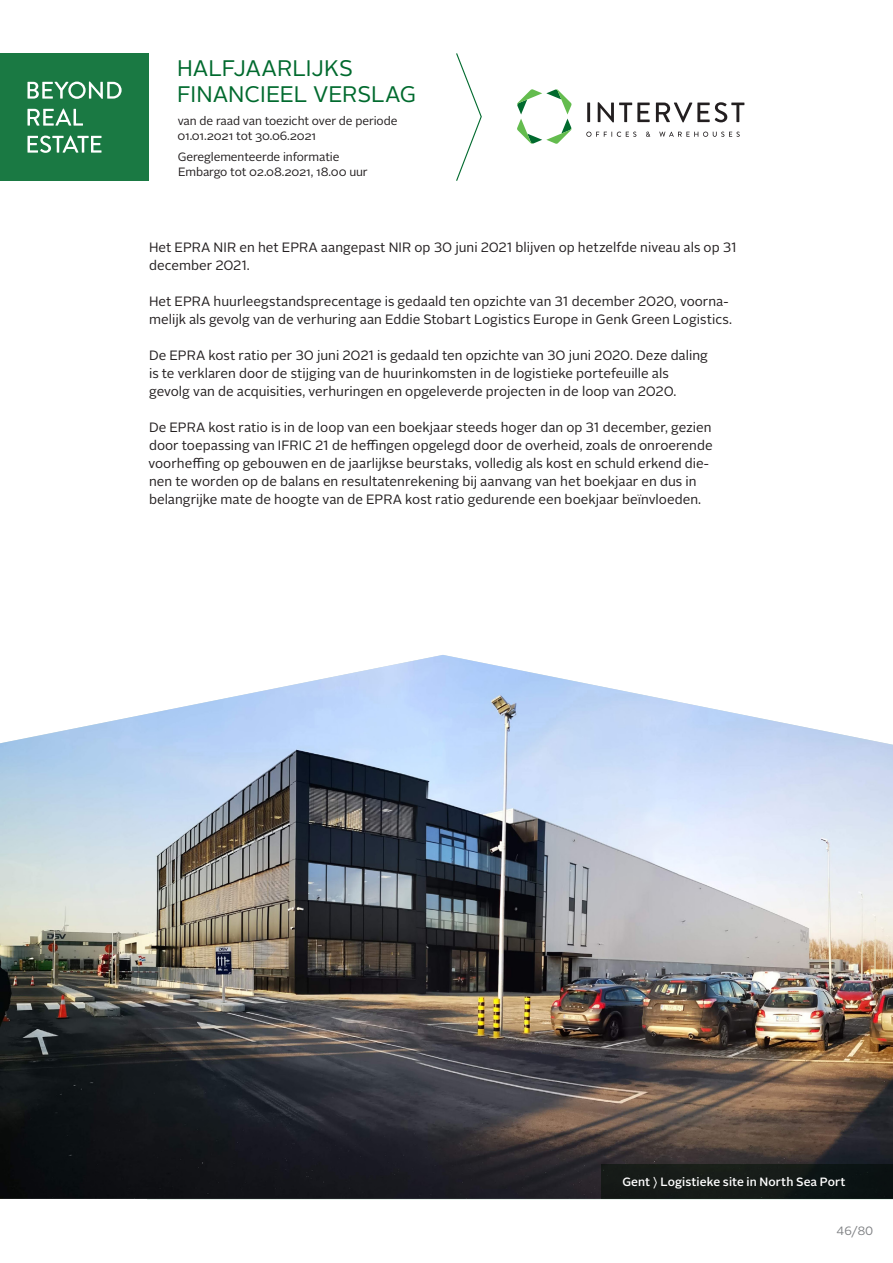
<style>
.page{position:relative;width:893px;height:1263px;background:#fff}
.page>*{position:absolute;margin:0;border:0;box-sizing:border-box;transform-origin:0 0}
.t1{font:22.5px/25.5px "Alright Sans";letter-spacing:-.005em;color:#016a2e}
.Body{font:13.5px/18px "Alright Sans";color:#231f20}
.t2{font:12px/15px "Alright Sans";letter-spacing:-.01em;color:#231f20}
.Bijschrift_foto_rech{font:500 12px "Alright Sans";letter-spacing:.005em;color:#fff}
.t3{font:12px "Alright Sans";color:#808285}
.s1{font-weight:400}
</style>
<div class="page">
<svg style="left:456px;top:53px;width:26px;height:128px"></svg>
<div style="left:0;top:53px;width:149px;height:128px;background:#1a7943"></div>
<svg style="left:28px;top:136px;width:74px;height:17px"></svg>
<svg style="left:28px;top:109px;width:55px;height:17px"></svg>
<svg style="left:28px;top:82px;width:94px;height:17px"></svg>
<svg style="left:517px;top:89px;width:55px;height:55px"></svg>
<svg style="left:586px;top:132px;width:50px;height:5px"></svg>
<svg style="left:646px;top:132px;width:4px;height:5px"></svg>
<svg style="left:659px;top:132px;width:81px;height:5px"></svg>
<hr style="left:587px;top:103px;width:3px;height:19px;background:#231f20">
<svg style="left:598px;top:102px;width:52px;height:20px"></svg>
<svg style="left:656px;top:102px;width:88px;height:20px"></svg>
<img style="left:0;top:655px;width:893px;height:544px">
<div style="left:601px;top:1165px;width:292px;height:34px;background:#161a17"></div>
<h1 class="t1" style="left:177px;top:56px;width:241px">HALFJAARLIJKS<br>FINANCIEEL VERSLAG</h1>
<p class="t2" style="left:177px;top:113px;width:222px">van de raad van toezicht over de periode<br>01.01.2021 tot 30.06.2021</p>
<p class="t2" style="left:178px;top:150px;width:192px">Gereglementeerde informatie<br>Embargo tot 02.08.2021, 18.00 uur</p>
<p class="Body" style="left:149px;top:239px;width:589px">Het EPRA NIR en het EPRA aangepast NIR op 30 juni 2021 blijven op hetzelfde niveau als op 31 december 2021.</p>
<p class="Body" style="left:149px;top:293px;width:585px">Het EPRA huurleegstandsprecentage is gedaald ten opzichte van 31 december 2020, voorna&shy;melijk als gevolg van de verhuring aan Eddie Stobart Logistics Europe in Genk Green Logistics.</p>
<p class="Body" style="left:149px;top:347px;width:560px">De EPRA kost ratio per 30 juni 2021 is gedaald ten opzichte van 30 juni 2020. Deze daling is te verklaren door de stijging van de huurinkomsten in de logistieke portefeuille als gevolg van de acquisities, verhuringen en opgeleverde projecten in de loop van 2020.</p>
<p class="Body" style="left:148px;top:419px;width:566px">De EPRA kost ratio is in de loop van een boekjaar steeds hoger dan op 31 december, gezien door toepassing van IFRIC 21 de heffingen opgelegd door de overheid, zoals de onroerende voorheffing op gebouwen en de jaarlijkse beurstaks, volledig als kost en schuld erkend die&shy;nen te worden op de balans en resultatenrekening bij aanvang van het boekjaar en dus in belangrijke mate de hoogte van de EPRA kost ratio gedurende een boekjaar beïnvloeden.</p>
<p class="Bijschrift_foto_rech" style="left:622px;top:1174px;width:225px">Gent <span class="s1">〉</span> Logistieke site in North Sea Port</p>
<p class="t3" style="left:836px;top:1223px;width:38px">46/80</p>
</div>
